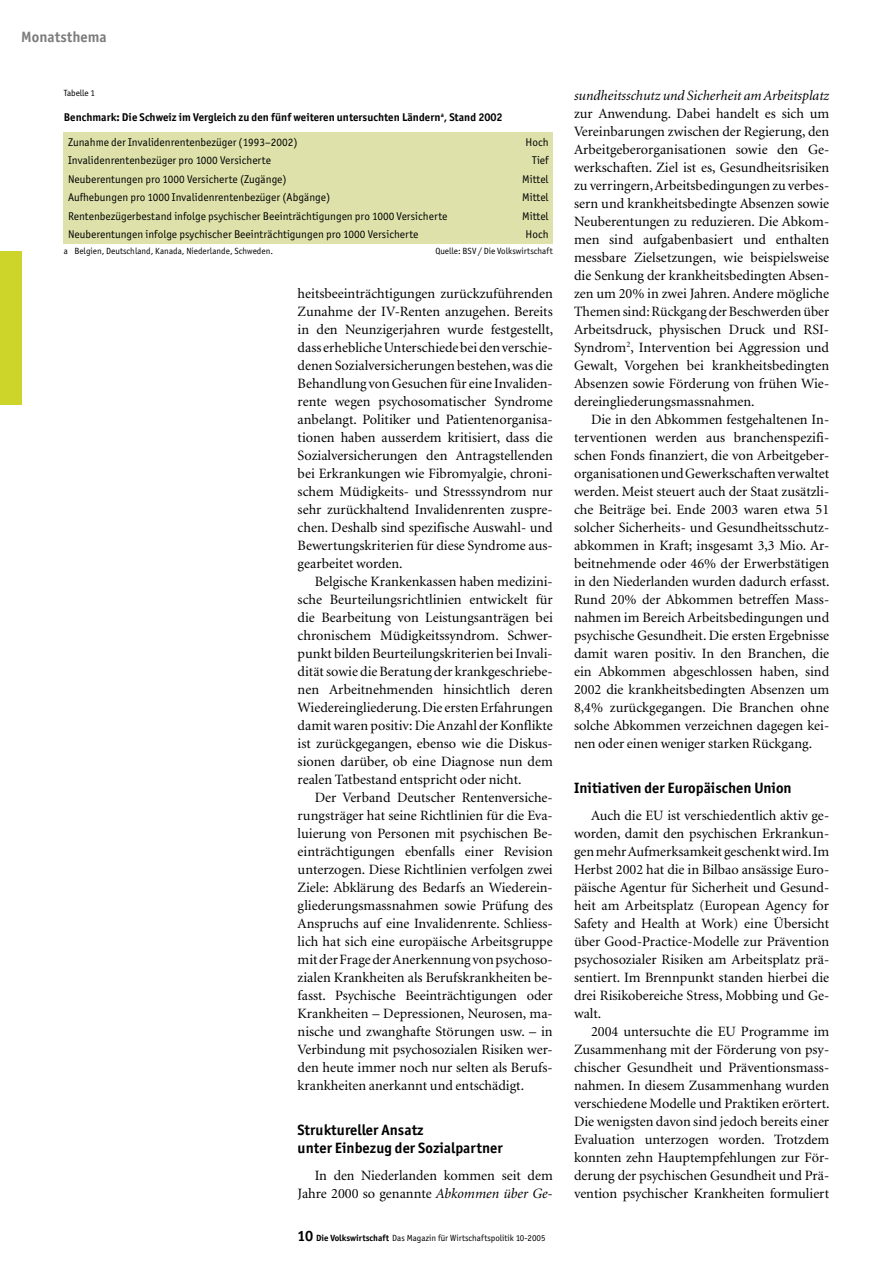
<style>
.page{position:relative;width:893px;height:1263px;background:#fff}
.page>*{position:absolute;margin:0;border:0;box-sizing:border-box;transform-origin:0 0}
._04_Zwischentitel_1{font:700 15px/18px "Officina San ITC";letter-spacing:.005em;color:#000}
.t1{font:700 15px "Officina San ITC";letter-spacing:.005em;color:#7c7c7c}
._03_Grundschrift{font:14.25px/18px "Minion";color:#000;text-align:justify}
._07_Legende{font:11.25px "Officina San ITC";letter-spacing:.005em;color:#000}
._07a_Legende_Bold{font:700 11.25px "Officina San ITC";letter-spacing:.005em;color:#000}
._09_Fussnote{font:9px "Officina San ITC";letter-spacing:.005em;color:#000}
._08_Abbildungen{font:9px "Officina San ITC";color:#000}
.s1{font-style:italic}
.s2{font-weight:700;font-size:15px}
.s3{font-weight:700}
</style>
<div class="page">
<div style="left:0;top:252px;width:21px;height:153px;background:#cdd52b"></div>
<div style="left:64px;top:132px;width:489px;height:111px;background:#dee2aa"></div>
<p class="t1" style="left:21px;top:27px;width:87px">Monatsthema</p>
<p class="_08_Abbildungen" style="left:64px;top:88px;width:33px">Tabelle 1</p>
<p class="_07a_Legende_Bold" style="left:64px;top:110px;width:440px">Benchmark: Die Schweiz im Vergleich zu den fünf weiteren untersuchten Ländern<sup>a</sup>, Stand 2002</p>
<p class="_07_Legende" style="left:68px;top:135px;width:231px">Zunahme der Invalidenrentenbezüger (1993–2002)</p>
<p class="_07_Legende" style="left:525px;top:135px;width:25px">Hoch</p>
<p class="_07_Legende" style="left:68px;top:154px;width:204px">Invalidenrentenbezüger pro 1000 Versicherte</p>
<p class="_07_Legende" style="left:532px;top:154px;width:18px">Tief</p>
<p class="_07_Legende" style="left:68px;top:172px;width:220px">Neuberentungen pro 1000 Versicherte (Zugänge)</p>
<p class="_07_Legende" style="left:522px;top:172px;width:28px">Mittel</p>
<p class="_07_Legende" style="left:68px;top:191px;width:264px">Aufhebungen pro 1000 Invalidenrentenbezüger (Abgänge)</p>
<p class="_07_Legende" style="left:522px;top:191px;width:28px">Mittel</p>
<p class="_07_Legende" style="left:68px;top:209px;width:381px">Rentenbezügerbestand infolge psychischer Beeinträchtigungen pro 1000 Versicherte</p>
<p class="_07_Legende" style="left:522px;top:209px;width:28px">Mittel</p>
<p class="_07_Legende" style="left:68px;top:228px;width:352px">Neuberentungen infolge psychischer Beeinträchtigungen pro 1000 Versicherte</p>
<p class="_07_Legende" style="left:525px;top:228px;width:25px">Hoch</p>
<p class="_09_Fussnote" style="left:64px;top:245px;width:211px">a Belgien, Deutschland, Kanada, Niederlande, Schweden.</p>
<p class="_09_Fussnote" style="left:435px;top:245px;width:119px">Quelle: BSV / Die Volkswirtschaft</p>
<p class="_03_Grundschrift" style="left:298px;top:284px;width:257px">heitsbeeinträchtigungen zurückzuführenden Zunahme der IV-Renten anzugehen. Bereits in den Neunzigerjahren wurde festgestellt, dass erhebliche Unterschiede bei den verschie&shy;denen Sozialversicherungen bestehen, was die Behandlung von Gesuchen für eine Invaliden&shy;rente wegen psychosomatischer Syndrome anbelangt. Politiker und Patientenorganisa&shy;tionen haben ausserdem kritisiert, dass die Sozialversicherungen den Antragstellenden bei Erkrankungen wie Fibromyalgie, chroni&shy;schem Müdigkeits- und Stresssyndrom nur sehr zurückhaltend Invalidenrenten zuspre&shy;chen. Deshalb sind spezifische Auswahl- und Bewertungskriterien für diese Syndrome aus&shy;gearbeitet worden.</p>
<p class="_03_Grundschrift" style="left:298px;top:572px;width:257px;text-indent:17px">Belgische Krankenkassen haben medizini&shy;sche Beurteilungsrichtlinien entwickelt für die Bearbeitung von Leistungsanträgen bei chronischem Müdigkeitssyndrom. Schwer&shy;punkt bilden Beurteilungskriterien bei Invali&shy;dität sowie die Beratung der krankgeschriebe&shy;nen Arbeitnehmenden hinsichtlich deren Wiedereingliederung. Die ersten Erfahrungen damit waren positiv: Die Anzahl der Konflikte ist zurückgegangen, ebenso wie die Diskus&shy;sionen darüber, ob eine Diagnose nun dem realen Tatbestand entspricht oder nicht.</p>
<p class="_03_Grundschrift" style="left:298px;top:788px;width:257px;text-indent:17px">Der Verband Deutscher Rentenversiche&shy;rungsträger hat seine Richtlinien für die Eva&shy;luierung von Personen mit psychischen Be&shy;einträchtigungen ebenfalls einer Revision unterzogen. Diese Richtlinien verfolgen zwei Ziele: Abklärung des Bedarfs an Wiederein&shy;gliederungsmassnahmen sowie Prüfung des Anspruchs auf eine Invalidenrente. Schliess&shy;lich hat sich eine europäische Arbeitsgruppe mit der Frage der Anerkennung von psychoso&shy;zialen Krankheiten als Berufskrankheiten be&shy;fasst. Psychische Beeinträchtigungen oder Krankheiten – Depressionen, Neurosen, ma&shy;nische und zwanghafte Störungen usw. – in Verbindung mit psychosozialen Risiken wer&shy;den heute immer noch nur selten als Berufs&shy;krankheiten anerkannt und entschädigt.</p>
<p class="_04_Zwischentitel_1" style="left:298px;top:1120px;width:207px">Struktureller Ansatz<br>unter Einbezug der Sozialpartner</p>
<p class="_03_Grundschrift" style="left:298px;top:1166px;width:257px;text-align:right">In den Niederlanden kommen seit dem<br>Jahre 2000 so genannte <span class="s1">Abkommen über Ge-</span></p>
<p class="_09_Fussnote" style="left:298px;top:1232px;width:249px"><span class="s2">10</span> <span class="s3">Die Volkswirtschaft</span> Das Magazin für Wirtschaftspolitik 10-2005</p>
<p class="_03_Grundschrift" style="left:574px;top:86px;width:257px"><span class="s1">sundheitsschutz und Sicherheit am Arbeitsplatz </span>zur Anwendung. Dabei handelt es sich um Vereinbarungen zwischen der Regierung, den Arbeitgeberorganisationen sowie den Ge&shy;werkschaften. Ziel ist es, Gesundheitsrisiken zu verringern, Arbeitsbedingungen zu verbes&shy;sern und krankheitsbedingte Absenzen sowie Neuberentungen zu reduzieren. Die Abkom&shy;men sind aufgabenbasiert und enthalten messbare Zielsetzungen, wie beispielsweise die Senkung der krankheitsbedingten Absen&shy;zen um 20% in zwei Jahren. Andere mögliche Themen sind: Rückgang der Beschwerden über Arbeitsdruck, physischen Druck und RSI-Syndrom<sup>2</sup>, Intervention bei Aggression und Gewalt, Vorgehen bei krankheitsbedingten Absenzen sowie Förderung von frühen Wie&shy;dereingliederungsmassnahmen.</p>
<p class="_03_Grundschrift" style="left:574px;top:410px;width:257px;text-indent:17px">Die in den Abkommen festgehaltenen In&shy;terventionen werden aus branchenspezifi&shy;schen Fonds finanziert, die von Arbeitgeber&shy;organisationen und Gewerkschaften verwaltet werden. Meist steuert auch der Staat zusätzli&shy;che Beiträge bei. Ende 2003 waren etwa 51 solcher Sicherheits- und Gesundheitsschutz&shy;abkommen in Kraft; insgesamt 3,3 Mio. Ar&shy;beitnehmende oder 46% der Erwerbstätigen in den Niederlanden wurden dadurch erfasst.<br>Rund 20% der Abkommen betreffen Mass&shy;nahmen im Bereich Arbeitsbedingungen und psychische Gesundheit. Die ersten Ergebnisse damit waren positiv. In den Branchen, die ein Abkommen abgeschlossen haben, sind 2002 die krankheitsbedingten Absenzen um 8,4% zurückgegangen. Die Branchen ohne solche Abkommen verzeichnen dagegen kei&shy;nen oder einen weniger starken Rückgang.</p>
<p class="_04_Zwischentitel_1" style="left:574px;top:778px;width:219px">Initiativen der Europäischen Union</p>
<p class="_03_Grundschrift" style="left:574px;top:806px;width:257px;text-indent:17px">Auch die EU ist verschiedentlich aktiv ge&shy;worden, damit den psychischen Erkrankun&shy;gen mehr Aufmerksamkeit geschenkt wird. Im Herbst 2002 hat die in Bilbao ansässige Euro&shy;päische Agentur für Sicherheit und Gesund&shy;heit am Arbeitsplatz (European Agency for Safety and Health at Work) eine Übersicht über Good-Practice-Modelle zur Prävention psychosozialer Risiken am Arbeitsplatz prä&shy;sentiert. Im Brennpunkt standen hierbei die drei Risikobereiche Stress, Mobbing und Ge&shy;walt.</p>
<p class="_03_Grundschrift" style="left:574px;top:1022px;width:257px;text-indent:17px">2004 untersuchte die EU Programme im Zusammenhang mit der Förderung von psy&shy;chischer Gesundheit und Präventionsmass&shy;nahmen. In diesem Zusammenhang wurden verschiedene Modelle und Praktiken erörtert.<br>Die wenigsten davon sind jedoch bereits einer Evaluation unterzogen worden. Trotzdem konnten zehn Hauptempfehlungen zur För&shy;derung der psychischen Gesundheit und Prä&shy;vention psychischer Krankheiten formuliert</p>
</div>
